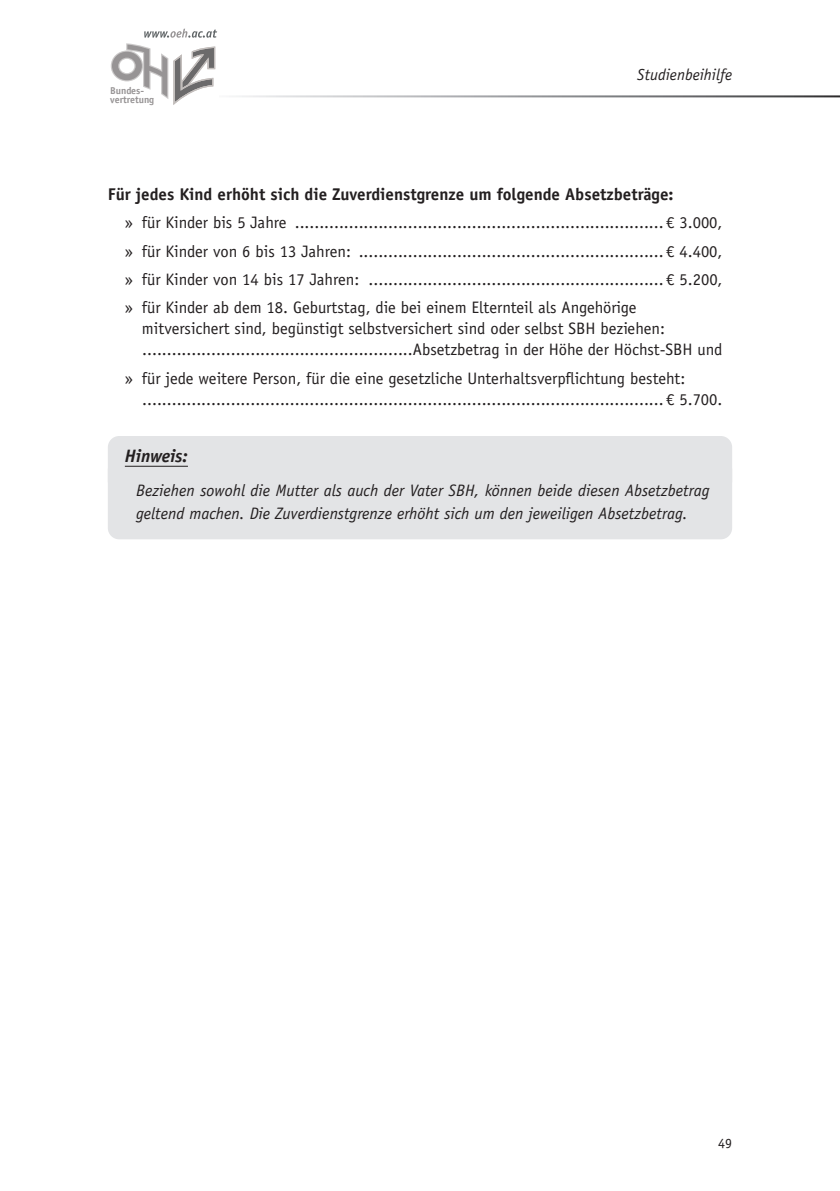
<style>
.page{position:relative;width:840px;height:1191px;background:#fff}
.page>*{position:absolute;margin:0;border:0;box-sizing:border-box;transform-origin:0 0}
.t1{font:italic 700 18px "Officina Sans Std";color:#231f20}
.t2{font:700 17px "Officina Sans Std";color:#231f20}
.t3{font:16.6px/28.4px "Officina Sans Std";color:#231f20}
.t4{font:italic 16.6px/23px "Officina Sans Std";color:#231f20}
.t5{font:italic 16px "Officina Sans Std";color:#231f20}
.t6{font:14px "Officina Sans Std";color:#231f20}
.t7{font:700 10px/8.4px "Officina Sans LT";color:#979495}
</style>
<div class="page">
<div style="left:108px;top:436px;width:623px;height:32px;background:#e3e4e6"></div>
<hr style="left:125px;top:466px;width:63px;height:1px;background:#231f20">
<div style="left:108px;top:468px;width:623px;height:71px;background:#e3e4e6"></div>
<svg style="left:111px;top:29px;width:106px;height:76px"></svg>
<p class="t7" style="left:110px;top:87px;width:46px">Bundes&shy;vertretung</p>
<p class="t5" style="left:637px;top:65px;width:96px">Studienbeihilfe</p>
<p class="t2" style="left:108px;top:183px;width:567px">Für jedes Kind erhöht sich die Zuverdienstgrenze um folgende Absetzbeträge:</p>
<p class="t3" style="left:125px;top:208px;width:599px;text-align:justify">» für Kinder bis 5 Jahre ........................................................................... € 3.000, » für Kinder von 6 bis 13 Jahren: .............................................................. € 4.400, » für Kinder von 14 bis 17 Jahren: ............................................................ € 5.200, » für Kinder ab dem 18. Geburtstag, die bei einem Elternteil als Angehörige</p>
<p class="t3" style="left:142px;top:318px;width:581px;line-height:21px">mitversichert sind, begünstigt selbstversichert sind oder selbst SBH beziehen: .......................................................Absetzbetrag in der Höhe der Höchst-SBH und</p>
<p class="t3" style="left:142px;top:368px;width:581px;line-height:21px;text-indent:-17px">» für jede weitere Person, für die eine gesetzliche Unterhaltsverpflichtung besteht: .......................................................................................................... € 5.700.</p>
<p class="t1" style="left:125px;top:445px;width:65px">Hinweis:</p>
<p class="t4" style="left:136px;top:479px;width:574px">Beziehen sowohl die Mutter als auch der Vater SBH, können beide diesen Absetzbetrag geltend machen. Die Zuverdienstgrenze erhöht sich um den jeweiligen Absetzbetrag.</p>
<p class="t6" style="left:717px;top:1135px;width:15px">49</p>
</div>
